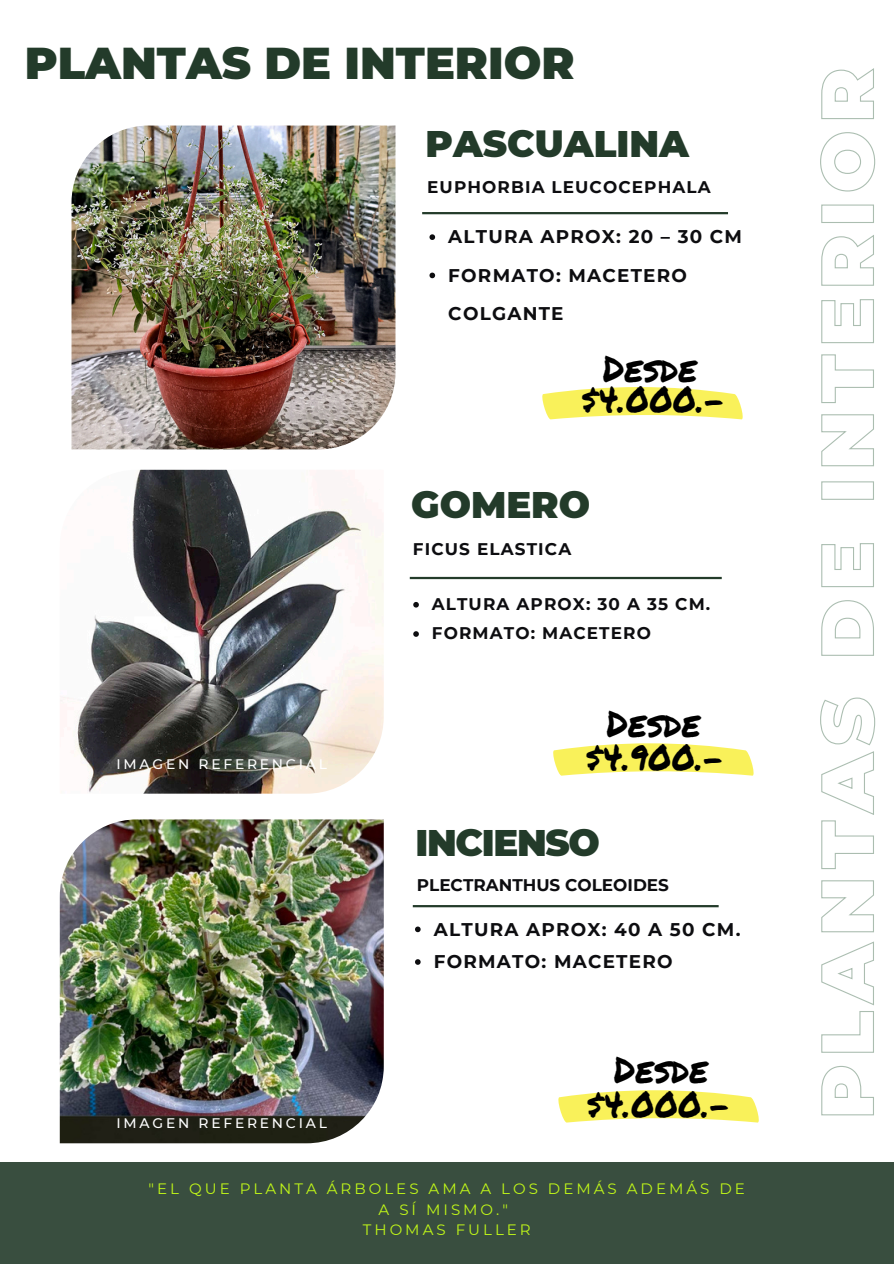
<style>
.page{position:relative;width:894px;height:1264px;background:#fff}
.page>*{position:absolute;margin:0;border:0;box-sizing:border-box;transform-origin:0 0}
.t1{font:900 44.55px "Montserrat";color:#233b2a}
.t2{font:900 37.05px "Montserrat";color:#233b2a}
.t3{font:900 37.05px "Montserrat";letter-spacing:-.035em;color:#233b2a}
.t4{font:36.3px "Permanent Marker";color:#000}
.t5{font:34.2px "Permanent Marker";color:#000}
.t6{font:700 18.3px/38.2px "Montserrat";letter-spacing:.065em;color:#0d0d10}
.t7{font:700 16.8px/29.2px "Montserrat";letter-spacing:.065em;color:#0d0d10}
.t8{font:700 16.8px "Montserrat";color:#0d0d10}
.t9{font:15px/20.2px "Montserrat";letter-spacing:.2em;color:#c0f718;text-align:center}
.t10{font:500 13.8px "Montserrat";letter-spacing:.2em;color:#fff}
</style>
<div class="page">
<div style="left:0;top:1162px;width:893px;height:101px;background:#394e3f"></div>
<img style="left:60px;top:470px;width:323px;height:323px">
<img style="left:60px;top:819px;width:323px;height:324px">
<hr style="left:409px;top:577px;width:312px;height:2px;background:#233b2a">
<svg style="left:413px;top:602px;width:6px;height:5px"></svg>
<svg style="left:413px;top:631px;width:6px;height:6px"></svg>
<hr style="left:412px;top:905px;width:306px;height:2px;background:#233b2a">
<svg style="left:553px;top:743px;width:201px;height:32px"></svg>
<svg style="left:558px;top:1090px;width:201px;height:32px"></svg>
<svg style="left:415px;top:926px;width:5px;height:6px"></svg>
<svg style="left:415px;top:959px;width:5px;height:5px"></svg>
<svg style="left:820px;top:68px;width:55px;height:1047px"></svg>
<img style="left:71px;top:125px;width:324px;height:324px">
<hr style="left:422px;top:212px;width:305px;height:2px;background:#233b2a">
<svg style="left:429px;top:234px;width:6px;height:6px"></svg>
<svg style="left:429px;top:272px;width:6px;height:6px"></svg>
<svg style="left:542px;top:387px;width:201px;height:32px"></svg>
<h3 class="t1" style="left:25px;top:36px;width:551px">PLANTAS DE INTERIOR</h3>
<p class="t2" style="left:425px;top:121px;width:265px">PASCUALINA</p>
<p class="t7" style="left:427px;top:173px;width:285px">EUPHORBIA LEUCOCEPHALA</p>
<p class="t6" style="left:448px;top:218px;width:295px">ALTURA APROX: 20 – 30 CM<br>FORMATO: MACETERO<br>COLGANTE</p>
<h5 class="t4" style="left:602px;top:341px;width:96px">Desde</h5>
<h4 class="t5" style="left:581px;top:374px;width:145px">$4.000.-</h4>
<h5 class="t2" style="left:411px;top:482px;width:180px">GOMERO</h5>
<p class="t7" style="left:412px;top:534px;width:160px">FICUS ELASTICA</p>
<p class="t7" style="left:431px;top:589px;width:280px">ALTURA APROX: 30 A 35 CM.<br>FORMATO: MACETERO</p>
<p class="t10" style="left:116px;top:756px;width:212px">IMAGEN REFERENCIAL</p>
<p class="t10" style="left:116px;top:1114px;width:212px">IMAGEN REFERENCIAL</p>
<h4 class="t4" style="left:606px;top:697px;width:96px">Desde</h4>
<h4 class="t5" style="left:585px;top:731px;width:140px">$4.900.-</h4>
<h3 class="t3" style="left:415px;top:820px;width:186px">INCIENSO</h3>
<h5 class="t8" style="left:416px;top:874px;width:253px">PLECTRANTHUS COLEOIDES</h5>
<p class="t6" style="left:433px;top:912px;width:308px;line-height:32.7px">ALTURA APROX: 40 A 50 CM.<br>FORMATO: MACETERO</p>
<h4 class="t4" style="left:613px;top:1042px;width:96px">Desde</h4>
<h4 class="t5" style="left:586px;top:1078px;width:145px">$4.000.-</h4>
<p class="t9" style="left:149px;top:1178px;width:597px">"EL QUE PLANTA ÁRBOLES AMA A LOS DEMÁS ADEMÁS DE<br>A SÍ MISMO."</p>
<h3 class="t9" style="left:363px;top:1219px;width:169px">THOMAS FULLER</h3>
</div>
